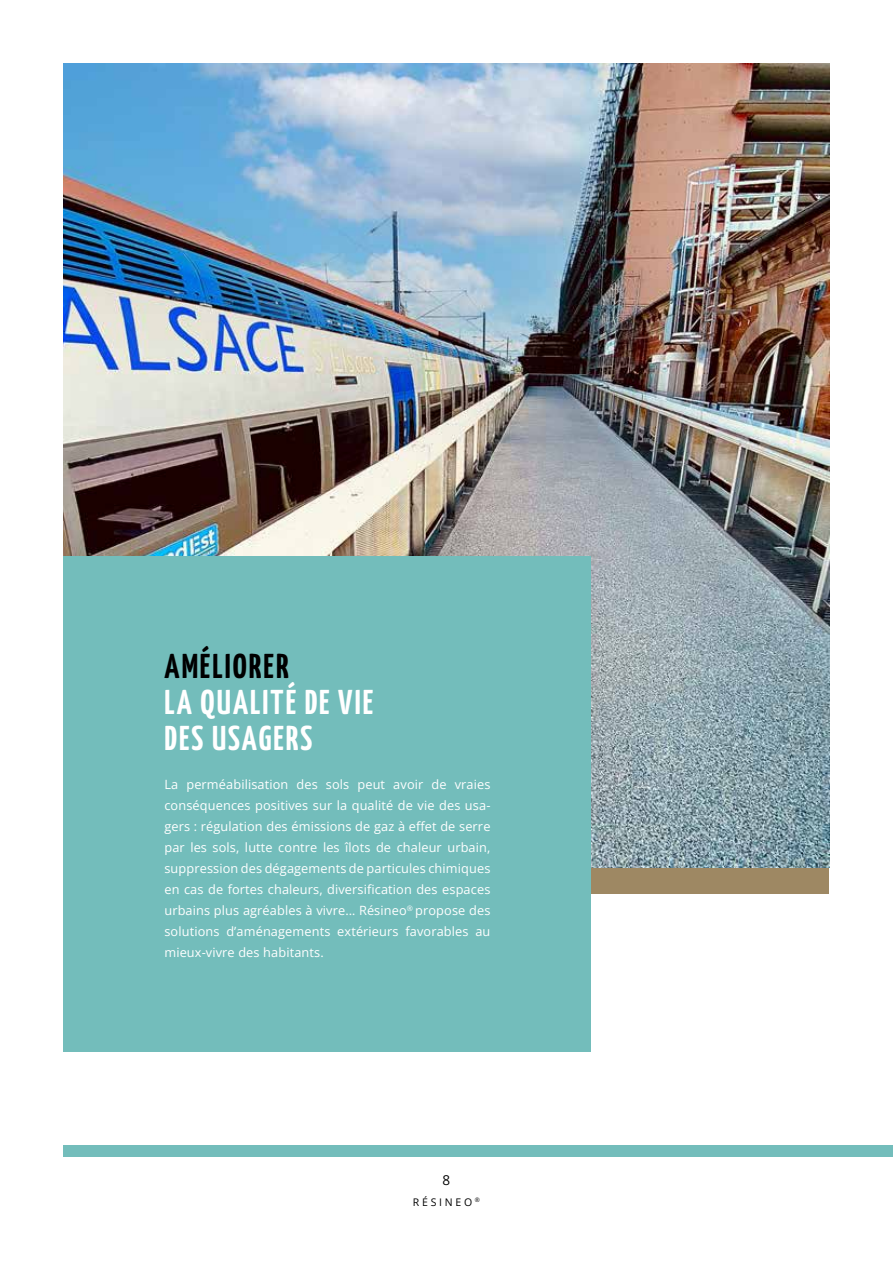
<style>
.page{position:relative;width:893px;height:1263px;background:#fff}
.page>*{position:absolute;margin:0;border:0;box-sizing:border-box;transform-origin:0 0}
.t1{font:200 34.5px/36px "Yanone Kaffeesatz";letter-spacing:.06em;color:#fff}
.t2{font:200 34.5px "Yanone Kaffeesatz";letter-spacing:.06em;color:#000}
.t3{font:13.5px "Open Sans";color:#000}
.t4{font:12.75px/21px "Open Sans";letter-spacing:.01em;color:#fff;text-align:justify}
.t5{font:10.5px "Open Sans";letter-spacing:.26em;color:#000}
</style>
<div class="page">
<div style="left:64px;top:1145px;width:829px;height:12px;background:#73bdbb"></div>
<img style="left:64px;top:64px;width:765px;height:804px">
<div style="left:364px;top:868px;width:465px;height:25px;background:#9e8863"></div>
<div style="left:64px;top:556px;width:527px;height:496px;background:#73bdbb"></div>
<h1 class="t2" style="left:165px;top:641px;width:126px">AMÉLIORER</h1>
<h1 class="t1" style="left:165px;top:682px;width:210px">LA QUALITÉ DE VIE<br>DES USAGERS</h1>
<p class="t4" style="left:164px;top:774px;width:328px">La perméabilisation des sols peut avoir de vraies conséquences positives sur la qualité de vie des usa&shy;gers : régulation des émissions de gaz à effet de serre par les sols, lutte contre les îlots de chaleur urbain, suppression des dégagements de particules chimiques en cas de fortes chaleurs, diversification des espaces urbains plus agréables à vivre… Résineo<sup>®</sup> propose des solutions d’aménagements extérieurs favorables au mieux-vivre des habitants.</p>
<p class="t3" style="left:443px;top:1170px;width:9px">8</p>
<p class="t5" style="left:413px;top:1194px;width:69px">RÉSINEO <sup>®</sup></p>
</div>
